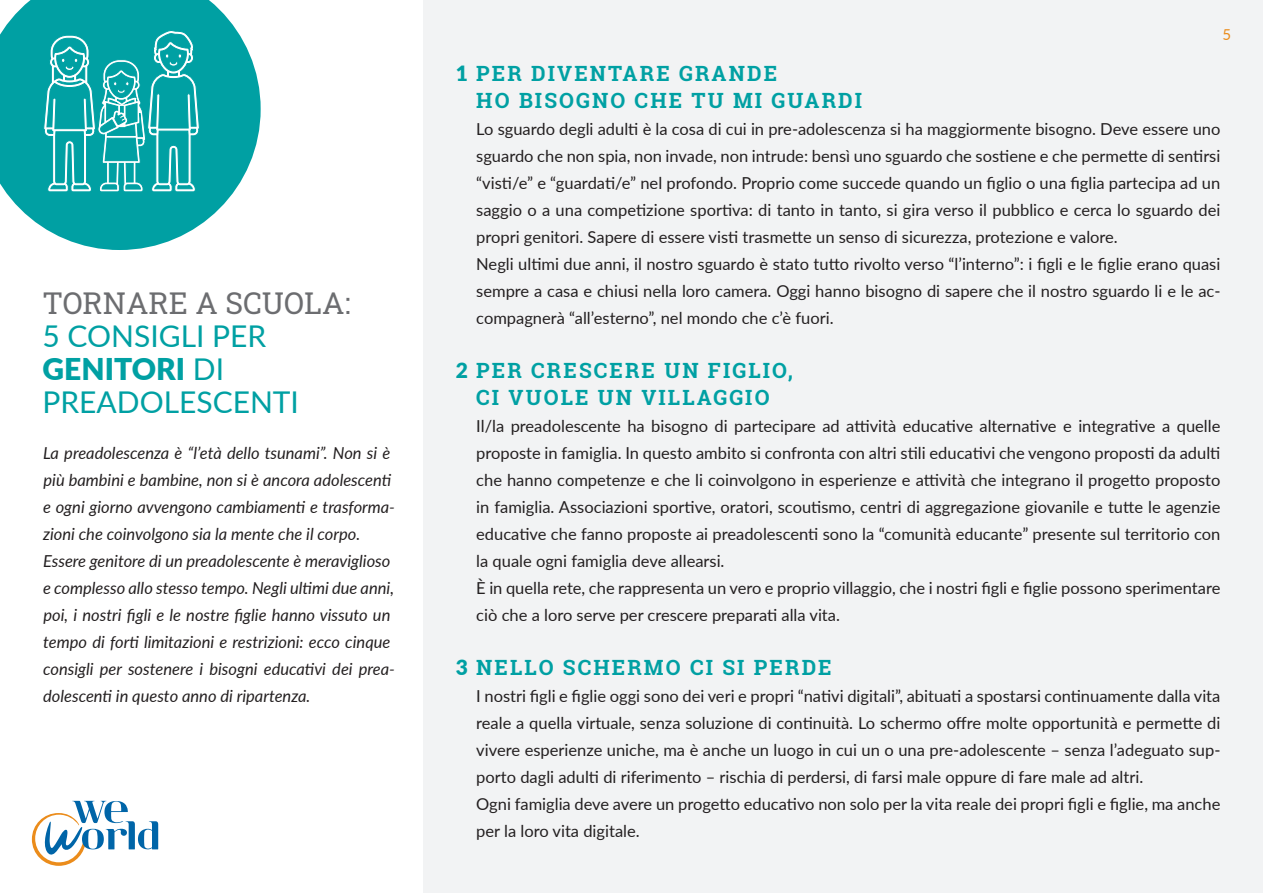
<style>
.page{position:relative;width:1263px;height:893px;background:#fff}
.page>*{position:absolute;margin:0;border:0;box-sizing:border-box;transform-origin:0 0}
.t1{font:30px/33px "Lato";color:#00a0a3}
.t2{font:30px "Roboto Slab";color:#6c6d70}
.title_genitori{font:700 21px "Roboto Slab";letter-spacing:.1em;color:#00a0a3}
.testo_12-18{font:16.5px/27px "Lato";color:#231f20;text-align:justify}
.intro{font:italic 16.5px/27px "Lato";color:#231f20}
.t3{font:15px "Lato";color:#eb8c1b}
.s1{font-weight:900}
.s2{font-family:"Lato";font-weight:900}
</style>
<div class="page">
<div style="left:423px;top:0;width:840px;height:893px;background:#f2f3f4"></div>
<svg style="left:32px;top:801px;width:126px;height:65px"></svg>
<svg style="left:0;top:0;width:261px;height:250px;fill:#00a0a3"></svg>
<svg style="left:43px;top:30px;width:157px;height:162px;background:#2eb1b3"></svg>
<p class="t2" style="left:43px;top:283px;width:310px">TORNARE A SCUOLA:</p>
<p class="t1" style="left:43px;top:319px;width:258px">5 CONSIGLI PER<br><span class="s1">GENITORI</span> DI<br>PREADOLESCENTI</p>
<p class="intro" style="left:43px;top:439px;width:353px">La preadolescenza è “l’età dello tsunami”. Non si è più bambini e bambine, non si è ancora adolescenti e ogni giorno avvengono cambiamenti e trasforma&shy;zioni che coinvolgono sia la mente che il corpo.</p>
<p class="intro" style="left:43px;top:547px;width:353px">Essere genitore di un preadolescente è meraviglioso e complesso allo stesso tempo. Negli ultimi due anni, poi, i nostri figli e le nostre figlie hanno vissuto un tempo di forti limitazioni e restrizioni: ecco cinque consigli per sostenere i bisogni educativi dei prea&shy;dolescenti in questo anno di ripartenza.</p>
<p class="t3" style="left:1222px;top:24px;width:10px">5</p>
<p class="title_genitori" style="left:456px;top:59px;width:323px"><span class="s2">1</span> PER DIVENTARE GRANDE</p>
<p class="title_genitori" style="left:476px;top:86px;width:387px">HO BISOGNO CHE TU MI GUARDI</p>
<p class="testo_12-18" style="left:476px;top:115px;width:746px">Lo sguardo degli adulti è la cosa di cui in pre-adolescenza si ha maggiormente bisogno. Deve essere uno sguardo che non spia, non invade, non intrude: bensì uno sguardo che sostiene e che permette di sentirsi “visti/e” e “guardati/e” nel profondo. Proprio come succede quando un figlio o una figlia partecipa ad un saggio o a una competizione sportiva: di tanto in tanto, si gira verso il pubblico e cerca lo sguardo dei propri genitori. Sapere di essere visti trasmette un senso di sicurezza, protezione e valore.</p>
<p class="testo_12-18" style="left:476px;top:250px;width:746px">Negli ultimi due anni, il nostro sguardo è stato tutto rivolto verso “l’interno”: i figli e le figlie erano quasi sempre a casa e chiusi nella loro camera. Oggi hanno bisogno di sapere che il nostro sguardo li e le ac&shy;compagnerà “all’esterno”, nel mondo che c’è fuori.</p>
<p class="title_genitori" style="left:456px;top:356px;width:339px"><span class="s2">2</span> PER CRESCERE UN FIGLIO,</p>
<p class="title_genitori" style="left:476px;top:383px;width:295px">CI VUOLE UN VILLAGGIO</p>
<p class="testo_12-18" style="left:476px;top:412px;width:746px">Il/la preadolescente ha bisogno di partecipare ad attività educative alternative e integrative a quelle proposte in famiglia. In questo ambito si confronta con altri stili educativi che vengono proposti da adulti che hanno competenze e che li coinvolgono in esperienze e attività che integrano il progetto proposto in famiglia. Associazioni sportive, oratori, scoutismo, centri di aggregazione giovanile e tutte le agenzie educative che fanno proposte ai preadolescenti sono la “comunità educante” presente sul territorio con la quale ogni famiglia deve allearsi.</p>
<p class="testo_12-18" style="left:476px;top:574px;width:746px">È in quella rete, che rappresenta un vero e proprio villaggio, che i nostri figli e figlie possono sperimentare ciò che a loro serve per crescere preparati alla vita.</p>
<p class="title_genitori" style="left:456px;top:653px;width:377px"><span class="s2">3</span> NELLO SCHERMO CI SI PERDE</p>
<p class="testo_12-18" style="left:476px;top:682px;width:746px">I nostri figli e figlie oggi sono dei veri e propri “nativi digitali”, abituati a spostarsi continuamente dalla vita reale a quella virtuale, senza soluzione di continuità. Lo schermo offre molte opportunità e permette di vivere esperienze uniche, ma è anche un luogo in cui un o una pre-adolescente – senza l’adeguato sup&shy;porto dagli adulti di riferimento – rischia di perdersi, di farsi male oppure di fare male ad altri.</p>
<p class="testo_12-18" style="left:476px;top:790px;width:746px">Ogni famiglia deve avere un progetto educativo non solo per la vita reale dei propri figli e figlie, ma anche per la loro vita digitale.</p>
</div>
